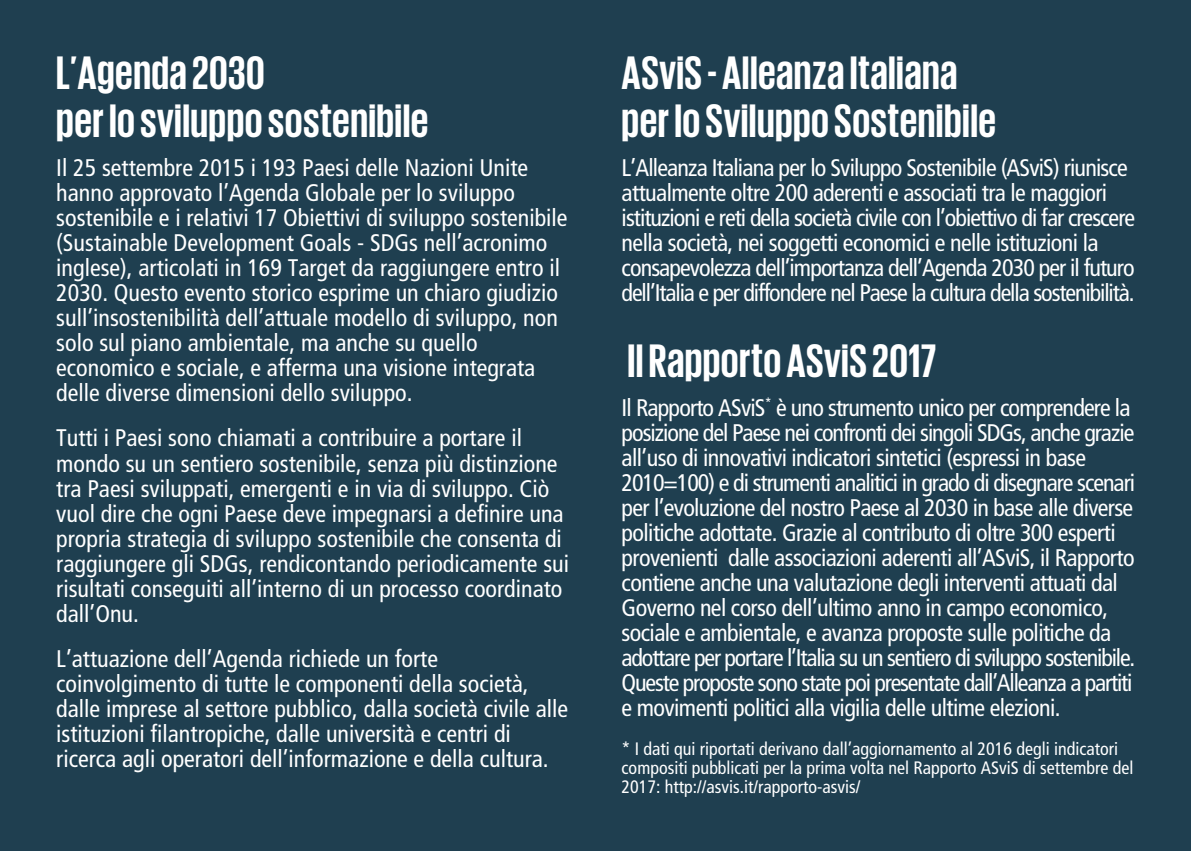
<style>
.page{position:relative;width:1191px;height:851px;background:#fff}
.page>*{position:absolute;margin:0;border:0;box-sizing:border-box;transform-origin:0 0}
.t1{font:700 48px/48px "Giorgio Sans";letter-spacing:.01em;color:#fff}
.t2{font:condensed 24px/25px "Frutiger";color:#fff}
.t3{font:condensed 24px/25px "Frutiger";letter-spacing:-.025em;color:#fff}
.t4{font:condensed 24px/25px "Frutiger";letter-spacing:-.04em;color:#fff}
.t5{font:condensed 18px/19px "Frutiger";color:#fff}
</style>
<div class="page">
<div style="left:0;top:0;width:1191px;height:850px;background:#1f3f50"></div>
<h1 class="t1" style="left:56px;top:48px;width:374px">L’Agenda 2030<br>per lo sviluppo sostenibile</h1>
<p class="t2" style="left:56px;top:155px;width:513px">Il 25 settembre 2015 i 193 Paesi delle Nazioni Unite hanno approvato l’Agenda Globale per lo sviluppo sostenibile e i relativi 17 Obiettivi di sviluppo sostenibile (Sustainable Development Goals - SDGs nell’acronimo inglese), articolati in 169 Target da raggiungere entro il 2030. Questo evento storico esprime un chiaro giudizio sull’insostenibilità dell’attuale modello di sviluppo, non solo sul piano ambientale, ma anche su quello economico e sociale, e afferma una visione integrata delle diverse dimensioni dello sviluppo.</p>
<p class="t2" style="left:56px;top:426px;width:514px">Tutti i Paesi sono chiamati a contribuire a portare il mondo su un sentiero sostenibile, senza più distinzione tra Paesi sviluppati, emergenti e in via di sviluppo. Ciò vuol dire che ogni Paese deve impegnarsi a definire una propria strategia di sviluppo sostenibile che consenta di raggiungere gli SDGs, rendicontando periodicamente sui risultati conseguiti all’interno di un processo coordinato dall’Onu.</p>
<p class="t2" style="left:56px;top:646px;width:513px">L’attuazione dell’Agenda richiede un forte coinvolgimento di tutte le componenti della società, dalle imprese al settore pubblico, dalla società civile alle istituzioni filantropiche, dalle università e centri di ricerca agli operatori dell’informazione e della cultura.</p>
<h1 class="t1" style="left:621px;top:47px;width:376px">ASviS - Alleanza Italiana per lo Sviluppo Sostenibile</h1>
<p class="t4" style="left:621px;top:155px;width:515px">L’Alleanza Italiana per lo Sviluppo Sostenibile (ASviS) riunisce attualmente oltre 200 aderenti e associati tra le maggiori istituzioni e reti della società civile con l’obiettivo di far crescere nella società, nei soggetti economici e nelle istituzioni la consapevolezza dell’importanza dell’Agenda 2030 per il futuro dell’Italia e per diffondere nel Paese la cultura della sostenibilità.</p>
<h1 class="t1" style="left:627px;top:335px;width:310px">Il Rapporto ASviS 2017</h1>
<p class="t3" style="left:621px;top:395px;width:515px">Il Rapporto ASviS<sup>*</sup> è uno strumento unico per comprendere la posizione del Paese nei confronti dei singoli SDGs, anche grazie all’uso di innovativi indicatori sintetici (espressi in base 2010=100) e di strumenti analitici in grado di disegnare scenari per l’evoluzione del nostro Paese al 2030 in base alle diverse politiche adottate. Grazie al contributo di oltre 300 esperti provenienti dalle associazioni aderenti all’ASviS, il Rapporto contiene anche una valutazione degli interventi attuati dal Governo nel corso dell’ultimo anno in campo economico, sociale e ambientale, e avanza proposte sulle politiche da adottare per portare l’Italia su un sentiero di sviluppo sostenibile.<br>Queste proposte sono state poi presentate dall’Alleanza a partiti e movimenti politici alla vigilia delle ultime elezioni.</p>
<p class="t5" style="left:621px;top:739px;width:513px">* I dati qui riportati derivano dall’aggiornamento al 2016 degli indicatori compositi pubblicati per la prima volta nel Rapporto ASviS di settembre del<br>2017: http://asvis.it/rapporto-asvis/</p>
</div>
